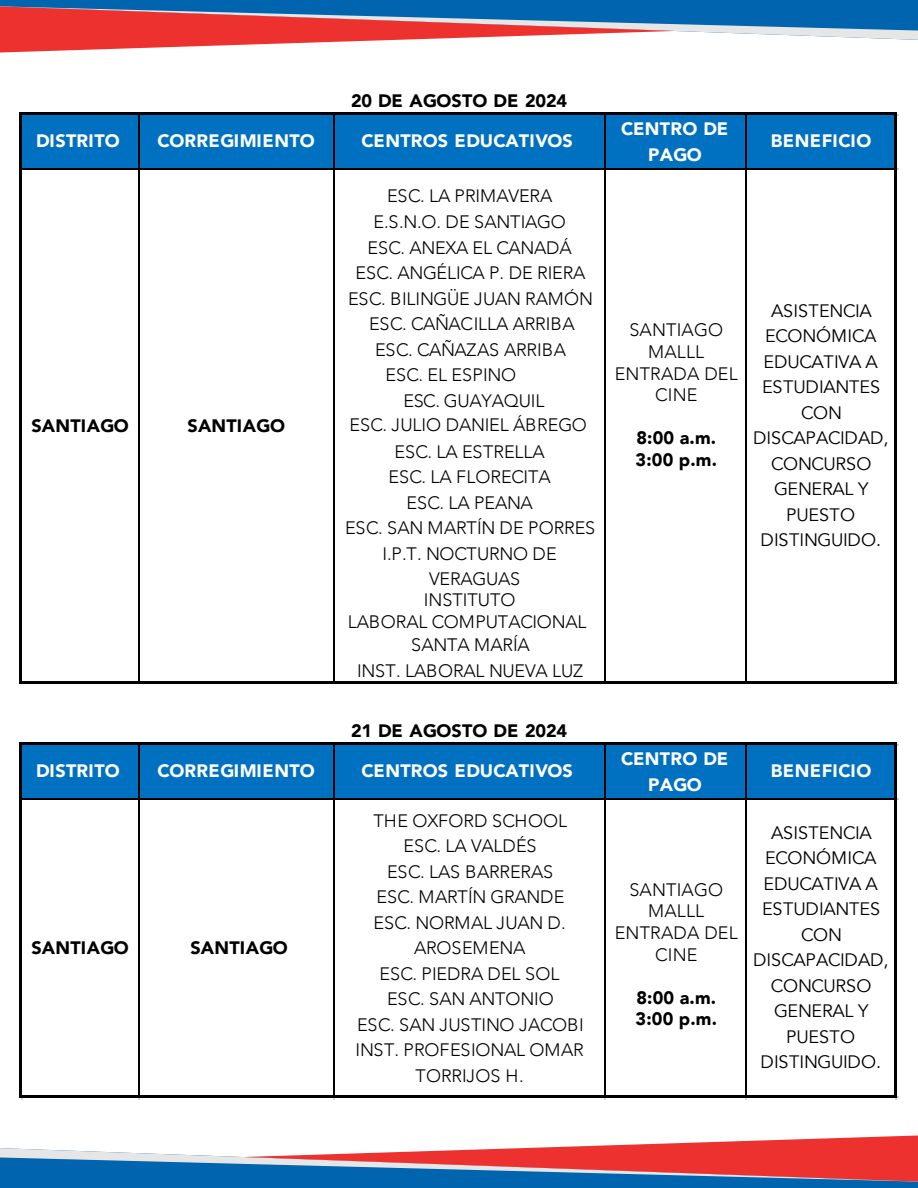
<style>
.page{position:relative;width:918px;height:1188px;background:#fff}
.page>*{position:absolute;margin:0;border:0;box-sizing:border-box;transform-origin:0 0}
.t1{font:300 18px/25.5px "Avenir";letter-spacing:-.01em;color:#000;text-align:center}
.t2{font:18px/25.5px "Avenir";letter-spacing:-.015em;color:#000;text-align:center}
.t3{font:900 18px/25.5px "Avenir";letter-spacing:.01em;color:#fff;text-align:center}
.t4{font:900 18px/21.6px "Avenir";letter-spacing:.01em;color:#000}
.t5{font:300 18px/21.6px "Avenir";letter-spacing:.01em;color:#000;text-align:center}
.t6{font:900 18px "Avenir";letter-spacing:-.01em;color:#000}
</style>
<div class="page">
<svg style="left:0;top:1135px;width:918px;height:53px"></svg>
<svg style="left:0;top:0;width:918px;height:52px"></svg>
<div style="left:21px;top:114px;width:876px;height:56px;background:#0070c0"></div>
<svg style="left:22px;top:112px;width:875px;height:4px;fill:#000"></svg>
<hr style="left:22px;top:168px;width:872px;height:2px;background:#000">
<hr style="left:20px;top:112px;width:2px;height:572px;background:#000">
<hr style="left:138px;top:116px;width:2px;height:565px;background:#000">
<hr style="left:333px;top:116px;width:1px;height:565px;background:#000">
<hr style="left:604px;top:116px;width:2px;height:565px;background:#000">
<hr style="left:746px;top:116px;width:1px;height:565px;background:#000">
<hr style="left:22px;top:681px;width:875px;height:3px;background:#000">
<hr style="left:894px;top:116px;width:3px;height:568px;background:#000">
<div style="left:21px;top:744px;width:876px;height:56px;background:#0070c0"></div>
<svg style="left:22px;top:742px;width:875px;height:4px;fill:#000"></svg>
<hr style="left:22px;top:798px;width:872px;height:2px;background:#000">
<hr style="left:20px;top:742px;width:2px;height:356px;background:#000">
<hr style="left:138px;top:746px;width:2px;height:349px;background:#000">
<hr style="left:333px;top:746px;width:1px;height:349px;background:#000">
<hr style="left:604px;top:746px;width:2px;height:349px;background:#000">
<hr style="left:746px;top:746px;width:1px;height:349px;background:#000">
<hr style="left:22px;top:1095px;width:875px;height:3px;background:#000">
<hr style="left:894px;top:746px;width:3px;height:352px;background:#000">
<p class="t6" style="left:351px;top:85px;width:218px">20 DE AGOSTO DE 2024</p>
<p class="t3" style="left:36px;top:128px;width:85px">DISTRITO</p>
<p class="t3" style="left:158px;top:128px;width:159px">CORREGIMIENTO</p>
<p class="t3" style="left:361px;top:128px;width:213px">CENTROS EDUCATIVOS</p>
<p class="t4" style="left:32px;top:414px;width:99px">SANTIAGO</p>
<p class="t4" style="left:188px;top:414px;width:99px">SANTIAGO</p>
<p class="t1" style="left:387px;top:184px;width:167px">ESC. LA PRIMAVERA</p>
<p class="t1" style="left:374px;top:209px;width:194px">E.S.N.O. DE SANTIAGO</p>
<p class="t1" style="left:368px;top:235px;width:206px">ESC. ANEXA EL CANADÁ</p>
<p class="t1" style="left:356px;top:260px;width:232px">ESC. ANGÉLICA P. DE RIERA</p>
<p class="t1" style="left:348px;top:286px;width:247px">ESC. BILINGÜE JUAN RAMÓN</p>
<p class="t1" style="left:369px;top:311px;width:207px">ESC. CAÑACILLA ARRIBA</p>
<p class="t1" style="left:375px;top:337px;width:192px">ESC. CAÑAZAS ARRIBA</p>
<p class="t1" style="left:386px;top:362px;width:132px">ESC. EL ESPINO</p>
<p class="t1" style="left:404px;top:388px;width:142px">ESC. GUAYAQUIL</p>
<p class="t1" style="left:350px;top:412px;width:239px">ESC. JULIO DANIEL ÁBREGO</p>
<p class="t1" style="left:345px;top:439px;width:252px">ESC. LA ESTRELLA<br>ESC. LA FLORECITA<br>ESC. LA PEANA<br>ESC. SAN MARTÍN DE PORRES<br>I.P.T. NOCTURNO DE<br>VERAGUAS</p>
<p class="t1" style="left:348px;top:589px;width:240px;line-height:21.6px">INSTITUTO<br>LABORAL COMPUTACIONAL</p>
<p class="t1" style="left:357px;top:632px;width:228px">SANTA MARÍA<br>INST. LABORAL NUEVA LUZ</p>
<p class="t6" style="left:351px;top:715px;width:218px">21 DE AGOSTO DE 2024</p>
<p class="t3" style="left:36px;top:758px;width:85px">DISTRITO</p>
<p class="t3" style="left:158px;top:758px;width:159px">CORREGIMIENTO</p>
<p class="t3" style="left:361px;top:758px;width:213px">CENTROS EDUCATIVOS</p>
<p class="t4" style="left:32px;top:936px;width:99px">SANTIAGO</p>
<p class="t4" style="left:190px;top:936px;width:99px">SANTIAGO</p>
<p class="t1" style="left:356px;top:808px;width:230px">THE OXFORD SCHOOL<br>ESC. LA VALDÉS<br>ESC. LAS BARRERAS<br>ESC. MARTÍN GRANDE<br>ESC. NORMAL JUAN D.<br>AROSEMENA<br>ESC. PIEDRA DEL SOL<br>ESC. SAN ANTONIO<br>ESC. SAN JUSTINO JACOBI<br>INST. PROFESIONAL OMAR<br>TORRIJOS H.</p>
<p class="t3" style="left:621px;top:116px;width:109px">CENTRO DE<br>PAGO</p>
<p class="t3" style="left:771px;top:128px;width:102px">BENEFICIO</p>
<p class="t5" style="left:615px;top:319px;width:124px">SANTIAGO<br>MALLL<br>ENTRADA DEL<br>CINE</p>
<p class="t4" style="left:636px;top:427px;width:83px">8:00 a.m.<br>3:00 p.m.</p>
<p class="t2" style="left:753px;top:298px;width:137px">ASISTENCIA<br>ECONÓMICA<br>EDUCATIVA A<br>ESTUDIANTES<br>CON<br>DISCAPACIDAD,<br>CONCURSO<br>GENERAL Y<br>PUESTO<br>DISTINGUIDO.</p>
<p class="t3" style="left:621px;top:746px;width:109px">CENTRO DE<br>PAGO</p>
<p class="t5" style="left:615px;top:879px;width:124px">SANTIAGO<br>MALLL<br>ENTRADA DEL<br>CINE</p>
<p class="t4" style="left:636px;top:986px;width:83px">8:00 a.m.<br>3:00 p.m.</p>
<p class="t3" style="left:771px;top:758px;width:102px">BENEFICIO</p>
<p class="t2" style="left:753px;top:820px;width:137px">ASISTENCIA<br>ECONÓMICA<br>EDUCATIVA A<br>ESTUDIANTES<br>CON<br>DISCAPACIDAD,<br>CONCURSO<br>GENERAL Y<br>PUESTO<br>DISTINGUIDO.</p>
</div>
